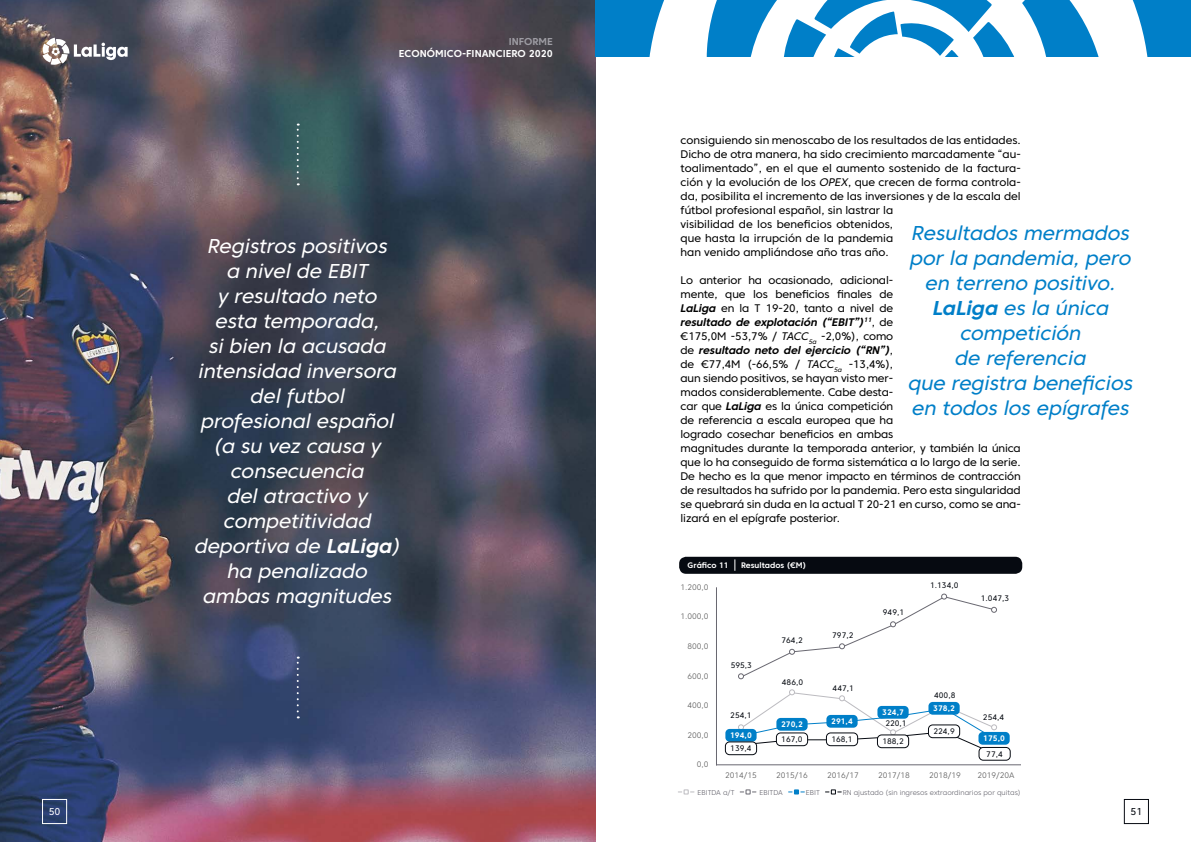
<style>
.page{position:relative;width:1191px;height:842px;background:#fff}
.page>*{position:absolute;margin:0;border:0;box-sizing:border-box;transform-origin:0 0}
.t1{font:20px/25px "Core Sans C 45 Regular It";color:#fff;text-align:center}
.t2{font:20px/25px "Core Sans C 45 Regular It";color:#007fc8;text-align:center}
.t3{font:11px/14px "Core Sans C 45";letter-spacing:-.01em;color:#000}
.t4{font:11px "Core Sans C 65 Bold It";letter-spacing:-.01em;color:#000}
.t5{font:700 10px "Core Sans C 65";color:#fff}
.t6{font:700 10px "Core Sans C 65";color:#9e9da4}
.t7{font:10px "Core Sans C 45";color:#060a11}
.t8{font:10px "Core Sans C 45";color:#fff}
.t9{font:8px "Core Sans C 45";color:#060a11}
.t10{font:300 8px "Core Sans C 35";color:#5a5a5a}
.t11{font:700 8px "Core Sans C 65";color:#fff}
.t12{font:300 7px "Core Sans C 35";color:#696871}
.s1{font-family:"Core Sans C 65 Bold It"}
.s2{font-family:"Core Sans C 45 Regular It"}
.s3{font-family:"Core Sans C 45"}
</style>
<div class="page">
<img style="left:0;top:0;width:595px;height:842px">
<svg style="left:297px;top:124px;width:2px;height:61px"></svg>
<svg style="left:297px;top:657px;width:2px;height:61px"></svg>
<div style="left:679px;top:557px;width:343px;height:17px;background:#060a11;border-radius:7px"></div>
<svg style="left:734px;top:559px;width:1px;height:12px"></svg>
<hr style="left:716px;top:588px;width:1px;height:177px;background:#696871">
<hr style="left:716px;top:764px;width:304px;height:1px;background:#696871">
<svg style="left:738px;top:594px;width:259px;height:85px"></svg>
<svg style="left:738px;top:689px;width:259px;height:66px"></svg>
<div style="left:725px;top:729px;width:31px;height:13px;background:#007fc8;border-radius:4px"></div>
<div style="left:776px;top:718px;width:31px;height:13px;background:#007fc8;border-radius:4px"></div>
<div style="left:826px;top:715px;width:31px;height:13px;background:#007fc8;border-radius:4px"></div>
<div style="left:877px;top:706px;width:31px;height:13px;background:#007fc8;border-radius:4px"></div>
<div style="left:928px;top:702px;width:31px;height:13px;background:#007fc8;border-radius:4px"></div>
<div style="left:978px;top:732px;width:31px;height:13px;background:#007fc8;border-radius:4px"></div>
<div style="left:979px;top:747px;width:31px;height:13px;background:#fff;border-radius:4px"></div>
<div style="left:978px;top:747px;width:32px;height:14px;border:1px solid #060a11;border-radius:4px"></div>
<div style="left:725px;top:742px;width:31px;height:13px;background:#fff;border-radius:4px"></div>
<div style="left:725px;top:741px;width:32px;height:14px;border:1px solid #060a11;border-radius:4px"></div>
<div style="left:776px;top:733px;width:31px;height:13px;background:#fff;border-radius:4px"></div>
<div style="left:776px;top:732px;width:32px;height:14px;border:1px solid #060a11;border-radius:4px"></div>
<div style="left:826px;top:733px;width:31px;height:13px;background:#fff;border-radius:4px"></div>
<div style="left:826px;top:732px;width:32px;height:14px;border:1px solid #060a11;border-radius:4px"></div>
<div style="left:877px;top:735px;width:31px;height:13px;background:#fff;border-radius:4px"></div>
<div style="left:877px;top:734px;width:32px;height:14px;border:1px solid #060a11;border-radius:4px"></div>
<div style="left:928px;top:725px;width:31px;height:13px;background:#fff;border-radius:4px"></div>
<div style="left:928px;top:724px;width:32px;height:14px;border:1px solid #060a11;border-radius:4px"></div>
<svg style="left:678px;top:789px;width:16px;height:5px"></svg>
<svg style="left:740px;top:789px;width:16px;height:5px"></svg>
<svg style="left:788px;top:789px;width:16px;height:5px"></svg>
<svg style="left:825px;top:789px;width:16px;height:5px"></svg>
<svg style="left:595px;top:0;width:69px;height:57px;background:#1e8ece"></svg>
<svg style="left:706px;top:0;width:485px;height:57px"></svg>
<div style="left:1124px;top:799px;width:24px;height:25px;border:1px solid #060a11"></div>
<svg style="left:43px;top:38px;width:85px;height:27px"></svg>
<div style="left:42px;top:799px;width:25px;height:25px;border:1px solid #fff"></div>
<p class="t8" style="left:49px;top:805px;width:13px">50</p>
<p class="t6" style="left:509px;top:35px;width:46px">INFORME</p>
<p class="t5" style="left:399px;top:47px;width:155px">ECONÓMICO-FINANCIERO 2020</p>
<p class="t1" style="left:195px;top:233px;width:207px">Registros positivos<br>a nivel de EBIT<br>y resultado neto esta temporada,<br>si bien la acusada intensidad inversora del futbol profesional español (a su vez causa y consecuencia<br>del atractivo y competitividad deportiva de <span class="s1">LaLiga</span>) ha penalizado ambas magnitudes</p>
<p class="t3" style="left:680px;top:133px;width:342px">consiguiendo sin menoscabo de los resultados de las entidades.<br>Dicho de otra manera, ha sido crecimiento marcadamente “au&shy;toalimentado”, en el que el aumento sostenido de la factura&shy;ción y la evolución de los <span class="s2">OPEX</span>, que crecen de forma controla&shy;da, posibilita el incremento de las inversiones y de la escala del fútbol profesional español, sin lastrar la<br>visibilidad de los beneficios obtenidos,<br>que hasta la irrupción de la pandemia<br>han venido ampliándose año tras año.</p>
<p class="t3" style="left:680px;top:273px;width:214px;text-align:justify">Lo anterior ha ocasionado, adicional&shy;mente, que los beneficios finales de <span class="s1">LaLiga</span> en la T 19-20, tanto a nivel de</p>
<p class="t4" style="left:680px;top:315px;width:214px">resultado de explotación (“EBIT”)<sup>11</sup><span class="s3">, de</span></p>
<p class="t3" style="left:680px;top:329px;width:214px">€175,0M -53,7% / <span class="s2">TACC</span><sub>5a</sub> -2,0%), como</p>
<p class="t4" style="left:680px;top:343px;width:214px"><span class="s3">de</span> resultado neto del ejercicio (“RN”)<span class="s3">,</span></p>
<p class="t3" style="left:680px;top:357px;width:342px">de €77,4M (-66,5% / <span class="s2">TACC</span><sub>5a</sub> -13,4%),<br>aun siendo positivos, se hayan visto mer-<br>mados considerablemente. Cabe desta-<br>car que <span class="s1">LaLiga</span> es la única competición<br>de referencia a escala europea que ha<br>logrado cosechar beneficios en ambas<br>magnitudes durante la temporada anterior, y también la única que lo ha conseguido de forma sistemática a lo largo de la serie.<br>De hecho es la que menor impacto en términos de contracción de resultados ha sufrido por la pandemia. Pero esta singularidad se quebrará sin duda en la actual T 20-21 en curso, como se ana&shy;lizará en el epígrafe posterior.</p>
<h1 class="t2" style="left:908px;top:220px;width:226px">Resultados mermados por la pandemia, pero en terreno positivo.<br><span class="s1">LaLiga</span> es la única competición<br>de referencia<br>que registra beneficios en todos los epígrafes</h1>
<p class="t11" style="left:687px;top:560px;width:43px">Gráfico 11</p>
<p class="t11" style="left:741px;top:560px;width:67px">Resultados (€M)</p>
<p class="t10" style="left:680px;top:582px;width:30px">1.200,0</p>
<p class="t10" style="left:680px;top:611px;width:30px">1.000,0</p>
<p class="t10" style="left:687px;top:641px;width:23px">800,0</p>
<p class="t10" style="left:687px;top:671px;width:23px">600,0</p>
<p class="t10" style="left:687px;top:700px;width:23px">400,0</p>
<p class="t10" style="left:687px;top:730px;width:23px">200,0</p>
<p class="t10" style="left:697px;top:759px;width:13px">0,0</p>
<p class="t9" style="left:730px;top:660px;width:23px">595,3</p>
<p class="t9" style="left:730px;top:710px;width:23px">254,1</p>
<p class="t11" style="left:730px;top:730px;width:23px">194,0</p>
<p class="t9" style="left:730px;top:743px;width:23px">139,4</p>
<p class="t9" style="left:781px;top:635px;width:23px">764,2</p>
<p class="t9" style="left:782px;top:677px;width:23px">486,0</p>
<p class="t9" style="left:832px;top:630px;width:23px">797,2</p>
<p class="t9" style="left:832px;top:683px;width:23px">447,1</p>
<p class="t11" style="left:781px;top:719px;width:23px">270,2</p>
<p class="t11" style="left:831px;top:716px;width:23px">291,4</p>
<p class="t9" style="left:883px;top:607px;width:23px">949,1</p>
<p class="t11" style="left:882px;top:707px;width:23px">324,7</p>
<p class="t9" style="left:885px;top:718px;width:23px">220,1</p>
<p class="t9" style="left:781px;top:734px;width:23px">167,0</p>
<p class="t9" style="left:831px;top:734px;width:23px">168,1</p>
<p class="t9" style="left:882px;top:736px;width:23px">188,2</p>
<p class="t9" style="left:930px;top:580px;width:30px">1.134,0</p>
<p class="t9" style="left:980px;top:593px;width:30px">1.047,3</p>
<p class="t9" style="left:934px;top:690px;width:23px">400,8</p>
<p class="t11" style="left:933px;top:703px;width:23px">378,2</p>
<p class="t9" style="left:933px;top:726px;width:23px">224,9</p>
<p class="t9" style="left:983px;top:712px;width:23px">254,4</p>
<p class="t11" style="left:983px;top:733px;width:23px">175,0</p>
<p class="t9" style="left:986px;top:749px;width:18px">77,4</p>
<p class="t10" style="left:725px;top:770px;width:33px">2014/15</p>
<p class="t10" style="left:776px;top:770px;width:33px">2015/16</p>
<p class="t10" style="left:827px;top:770px;width:33px">2016/17</p>
<p class="t10" style="left:878px;top:770px;width:33px">2017/18</p>
<p class="t10" style="left:929px;top:770px;width:33px">2018/19</p>
<p class="t10" style="left:977px;top:770px;width:39px">2019/20A</p>
<p class="t12" style="left:697px;top:788px;width:38px">EBITDA a/T</p>
<p class="t12" style="left:759px;top:788px;width:25px">EBITDA</p>
<p class="t12" style="left:806px;top:788px;width:15px">EBIT</p>
<p class="t12" style="left:842px;top:788px;width:180px">RN ajustado (sin ingresos extraordinarios por quitas)</p>
<p class="t7" style="left:1130px;top:805px;width:13px">51</p>
</div>
